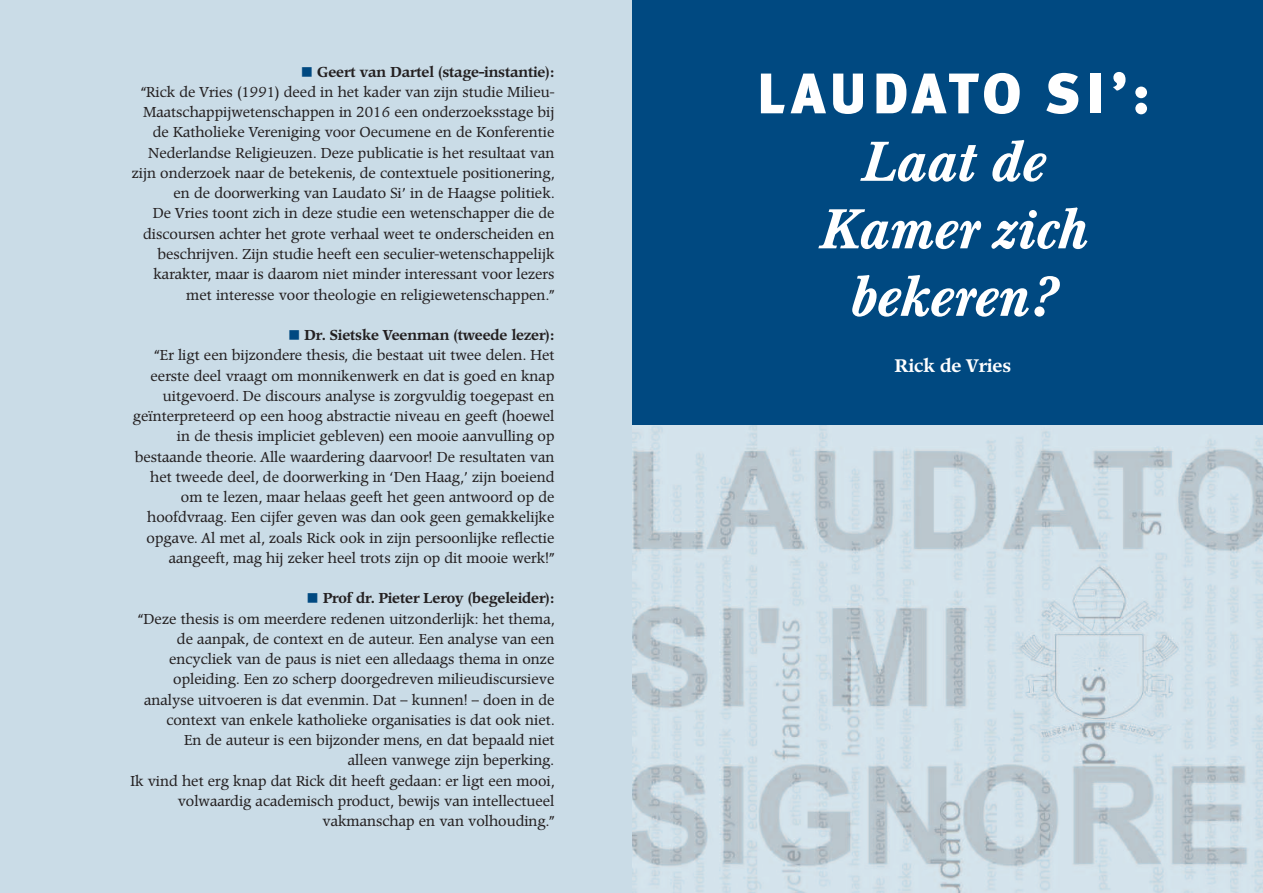
<style>
.page{position:relative;width:1263px;height:893px;background:#fff}
.page>*{position:absolute;margin:0;border:0;box-sizing:border-box;transform-origin:0 0}
.t1{font:italic 500 58.5px/67.5px "Baskerville T";color:#fff;text-align:center}
.t2{font:900 57px "Meta Plus";letter-spacing:.07em;color:#fff}
.t3{font:700 18px "Poppl Pontifex";color:#fff}
.t4{font:14.25px/20.2px "Poppl Pontifex";color:#231f20;text-align:right}
.s1{color:#004981}
.s2{font-weight:700}
</style>
<div class="page">
<img style="left:631px;top:424px;width:632px;height:469px">
<div style="left:631px;top:0;width:632px;height:424px;background:#004981"></div>
<div style="left:0;top:0;width:631px;height:893px;background:#cadce7"></div>
<p class="t4" style="left:132px;top:63px;width:425px"><span class="s1">■</span> <span class="s2">Geert van Dartel (stage-instantie):<br></span>“Rick de Vries (1991) deed in het kader van zijn studie Milieu-Maatschappijwetenschappen in 2016 een onderzoeksstage bij de Katholieke Vereniging voor Oecumene en de Konferentie Nederlandse Religieuzen. Deze publicatie is het resultaat van zijn onderzoek naar de betekenis, de contextuele positionering, en de doorwerking van Laudato Si’ in de Haagse politiek.<br>De Vries toont zich in deze studie een wetenschapper die de discoursen achter het grote verhaal weet te onderscheiden en beschrijven. Zijn studie heeft een seculier-wetenschappelijk karakter, maar is daarom niet minder interessant voor lezers met interesse voor theologie en religiewetenschappen.”</p>
<p class="t4" style="left:133px;top:326px;width:423px"><span class="s1">■</span> <span class="s2">Dr. Sietske Veenman (tweede lezer):<br></span>“Er ligt een bijzondere thesis, die bestaat uit twee delen. Het eerste deel vraagt om monnikenwerk en dat is goed en knap uitgevoerd. De discours analyse is zorgvuldig toegepast en geïnterpreteerd op een hoog abstractie niveau en geeft (hoewel in de thesis impliciet gebleven) een mooie aanvulling op bestaande theorie. Alle waardering daarvoor! De resultaten van het tweede deel, de doorwerking in ‘Den Haag,’ zijn boeiend om te lezen, maar helaas geeft het geen antwoord op de hoofdvraag. Een cijfer geven was dan ook geen gemakkelijke opgave. Al met al, zoals Rick ook in zijn persoonlijke reflectie aangeeft, mag hij zeker heel trots zijn op dit mooie werk!”</p>
<p class="t4" style="left:130px;top:589px;width:426px"><span class="s1">■</span> <span class="s2">Prof dr. Pieter Leroy (begeleider):<br></span>“Deze thesis is om meerdere redenen uitzonderlijk: het thema, de aanpak, de context en de auteur. Een analyse van een encycliek van de paus is niet een alledaags thema in onze opleiding. Een zo scherp doorgedreven milieudiscursieve analyse uitvoeren is dat evenmin. Dat – kunnen! – doen in de context van enkele katholieke organisaties is dat ook niet.<br>En de auteur is een bijzonder mens, en dat bepaald niet<br>alleen vanwege zijn beperking.<br>Ik vind het erg knap dat Rick dit heeft gedaan: er ligt een mooi, volwaardig academisch product, bewijs van intellectueel vakmanschap en van volhouding.”</p>
<h2 class="t2" style="left:756px;top:60px;width:395px">LAUDATO SI’:</h2>
<h1 class="t1" style="left:819px;top:127px;width:270px">Laat de<br>Kamer zich bekeren?</h1>
<p class="t3" style="left:895px;top:358px;width:118px">Rick de Vries</p>
</div>
